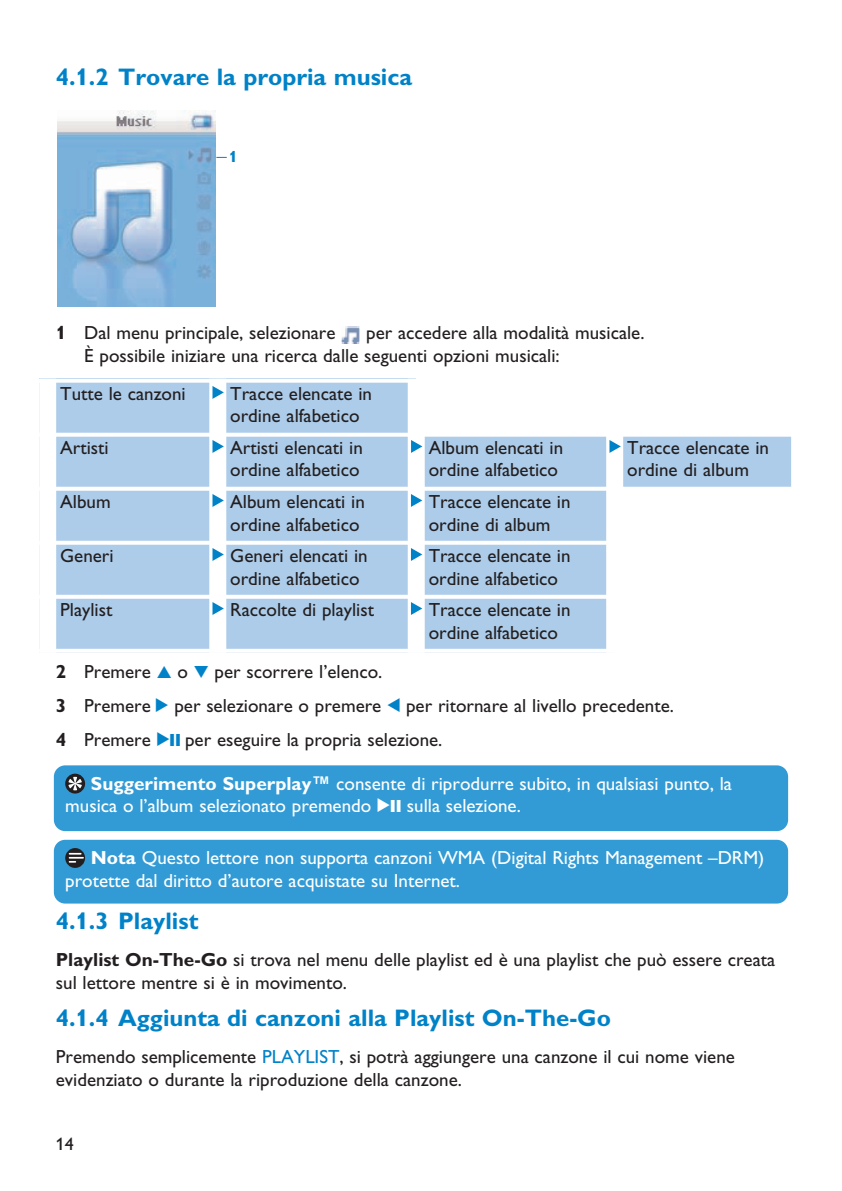
<style>
.page{position:relative;width:842px;height:1191px;background:#fff}
.page>*{position:absolute;margin:0;border:0;box-sizing:border-box;transform-origin:0 0}
.t1{font:700 24px "Gill Alt One";color:#0082c8}
.t2{font:19px/22.8px "Gill Alt One";color:#231f20}
.t3{font:19px/22.8px "Gill Alt One";color:#fff}
.t4{font:18px "Gill Alt One";color:#231f20}
.t5{font:700 16px "Gill Alt One";color:#0082c8}
.s1{font-weight:700}
.s2{font-family:"Audio Four 4";color:#0082c8}
.s3{font-family:"Audio Four 4"}
.s4{color:#0082c8}
</style>
<div class="page">
<svg style="left:341px;top:338px;width:19px;height:6px"></svg>
<img style="left:342px;top:326px;width:18px;height:17px">
<img style="left:58px;top:111px;width:158px;height:196px">
<svg style="left:216px;top:156px;width:11px;height:2px"></svg>
<div style="left:54px;top:765px;width:734px;height:66px;background:#329bd5;border-radius:11px"></div>
<svg style="left:65px;top:773px;width:20px;height:20px"></svg>
<svg style="left:69px;top:777px;width:13px;height:13px"></svg>
<div style="left:54px;top:839px;width:734px;height:64px;background:#329bd5;border-radius:11px"></div>
<svg style="left:65px;top:848px;width:20px;height:20px"></svg>
<svg style="left:69px;top:853px;width:15px;height:9px"></svg>
<div style="left:39px;top:379px;width:179px;height:56px;background:#acccea"></div>
<div style="left:218px;top:379px;width:198px;height:56px;background:#acccea"></div>
<div style="left:39px;top:435px;width:179px;height:54px;background:#acccea"></div>
<div style="left:218px;top:435px;width:198px;height:54px;background:#acccea"></div>
<div style="left:416px;top:435px;width:199px;height:54px;background:#acccea"></div>
<div style="left:615px;top:435px;width:193px;height:54px;background:#acccea"></div>
<div style="left:39px;top:489px;width:179px;height:54px;background:#acccea"></div>
<div style="left:218px;top:489px;width:198px;height:54px;background:#acccea"></div>
<div style="left:416px;top:489px;width:199px;height:54px;background:#acccea"></div>
<div style="left:39px;top:543px;width:179px;height:54px;background:#acccea"></div>
<div style="left:218px;top:543px;width:198px;height:54px;background:#acccea"></div>
<div style="left:416px;top:543px;width:199px;height:54px;background:#acccea"></div>
<div style="left:39px;top:597px;width:179px;height:56px;background:#acccea"></div>
<div style="left:218px;top:597px;width:198px;height:56px;background:#acccea"></div>
<div style="left:416px;top:597px;width:199px;height:56px;background:#acccea"></div>
<div style="left:39px;top:379px;width:17px;height:274px;background:#fff"></div>
<div style="left:209px;top:379px;width:17px;height:274px;background:#fff"></div>
<div style="left:408px;top:379px;width:17px;height:274px;background:#fff"></div>
<div style="left:606px;top:379px;width:17px;height:274px;background:#fff"></div>
<div style="left:791px;top:379px;width:17px;height:274px;background:#fff"></div>
<hr style="left:39px;top:379px;width:769px;height:4px;background:#fff">
<svg style="left:56px;top:433px;width:735px;height:4px;fill:#fff"></svg>
<svg style="left:56px;top:487px;width:735px;height:4px;fill:#fff"></svg>
<svg style="left:56px;top:541px;width:550px;height:4px;background:#fafbfd"></svg>
<svg style="left:56px;top:595px;width:550px;height:4px;background:#fafcfd"></svg>
<svg style="left:39px;top:649px;width:567px;height:4px;background:#fbfcfd"></svg>
<svg style="left:212px;top:440px;width:12px;height:13px"></svg>
<svg style="left:212px;top:386px;width:12px;height:13px"></svg>
<svg style="left:212px;top:494px;width:12px;height:13px"></svg>
<svg style="left:212px;top:548px;width:12px;height:13px"></svg>
<svg style="left:212px;top:602px;width:12px;height:13px"></svg>
<svg style="left:411px;top:494px;width:11px;height:13px"></svg>
<svg style="left:411px;top:548px;width:11px;height:13px"></svg>
<svg style="left:411px;top:602px;width:11px;height:13px"></svg>
<svg style="left:411px;top:440px;width:11px;height:13px"></svg>
<svg style="left:609px;top:440px;width:12px;height:13px"></svg>
<p class="t1" style="left:56px;top:68px;width:358px">4.1.2 Trovare la propria musica</p>
<p class="t5" style="left:229px;top:151px;width:10px">1</p>
<p class="t2" style="left:56px;top:323px;width:281px"><span class="s1">1</span> Dal menu principale, selezionare</p>
<p class="t2" style="left:84px;top:323px;width:562px;text-indent:282px">per accedere alla modalità musicale.<br>È possibile iniziare una ricerca dalle seguenti opzioni musicali:</p>
<p class="t2" style="left:60px;top:384px;width:127px">Tutte le canzoni</p>
<p class="t2" style="left:230px;top:384px;width:143px">Tracce elencate in ordine alfabetico</p>
<p class="t2" style="left:60px;top:438px;width:50px">Artisti</p>
<p class="t2" style="left:230px;top:438px;width:134px">Artisti elencati in ordine alfabetico</p>
<p class="t2" style="left:429px;top:438px;width:136px">Album elencati in ordine alfabetico</p>
<p class="t2" style="left:627px;top:438px;width:143px">Tracce elencate in ordine di album</p>
<p class="t2" style="left:60px;top:492px;width:52px">Album</p>
<p class="t2" style="left:230px;top:492px;width:136px">Album elencati in ordine alfabetico</p>
<p class="t2" style="left:429px;top:492px;width:143px">Tracce elencate in ordine di album</p>
<p class="t2" style="left:60px;top:546px;width:55px">Generi</p>
<p class="t2" style="left:230px;top:546px;width:139px">Generi elencati in ordine alfabetico</p>
<p class="t2" style="left:429px;top:546px;width:143px">Tracce elencate in ordine alfabetico</p>
<p class="t2" style="left:60px;top:600px;width:54px">Playlist</p>
<p class="t2" style="left:230px;top:600px;width:145px">Raccolte di playlist</p>
<p class="t2" style="left:429px;top:600px;width:143px">Tracce elencate in ordine alfabetico</p>
<p class="t2" style="left:56px;top:656px;width:620px;line-height:34.2px"><span class="s1">2</span> Premere <span class="s2">3</span> o <span class="s2">4</span> per scorrere l’elenco.<br><span class="s1">3</span> Premere <span class="s2">2</span> per selezionare o premere <span class="s2">1</span> per ritornare al livello precedente.<br><span class="s1">4</span> Premere <span class="s2">2;</span> per eseguire la propria selezione.</p>
<p class="t3" style="left:65px;top:774px;width:668px;text-indent:26px"><span class="s1">Suggerimento Superplay™</span> consente di riprodurre subito, in qualsiasi punto, la musica o l’album selezionato premendo <span class="s3">2;</span> sulla selezione.</p>
<p class="t3" style="left:65px;top:848px;width:701px;text-indent:26px"><span class="s1">Nota</span> Questo lettore non supporta canzoni WMA (Digital Rights Management –DRM) protette dal diritto d’autore acquistate su Internet.</p>
<p class="t1" style="left:56px;top:912px;width:144px">4.1.3 Playlist</p>
<p class="t2" style="left:56px;top:950px;width:721px"><span class="s1">Playlist On-The-Go</span> si trova nel menu delle playlist ed è una playlist che può essere creata sul lettore mentre si è in movimento.</p>
<p class="t1" style="left:56px;top:1010px;width:557px">4.1.4 Aggiunta di canzoni alla Playlist On-The-Go</p>
<p class="t2" style="left:56px;top:1047px;width:681px">Premendo semplicemente <span class="s4">PLAYLIST</span>, si potrà aggiungere una canzone il cui nome viene evidenziato o durante la riproduzione della canzone.</p>
<p class="t4" style="left:56px;top:1137px;width:19px">14</p>
</div>
